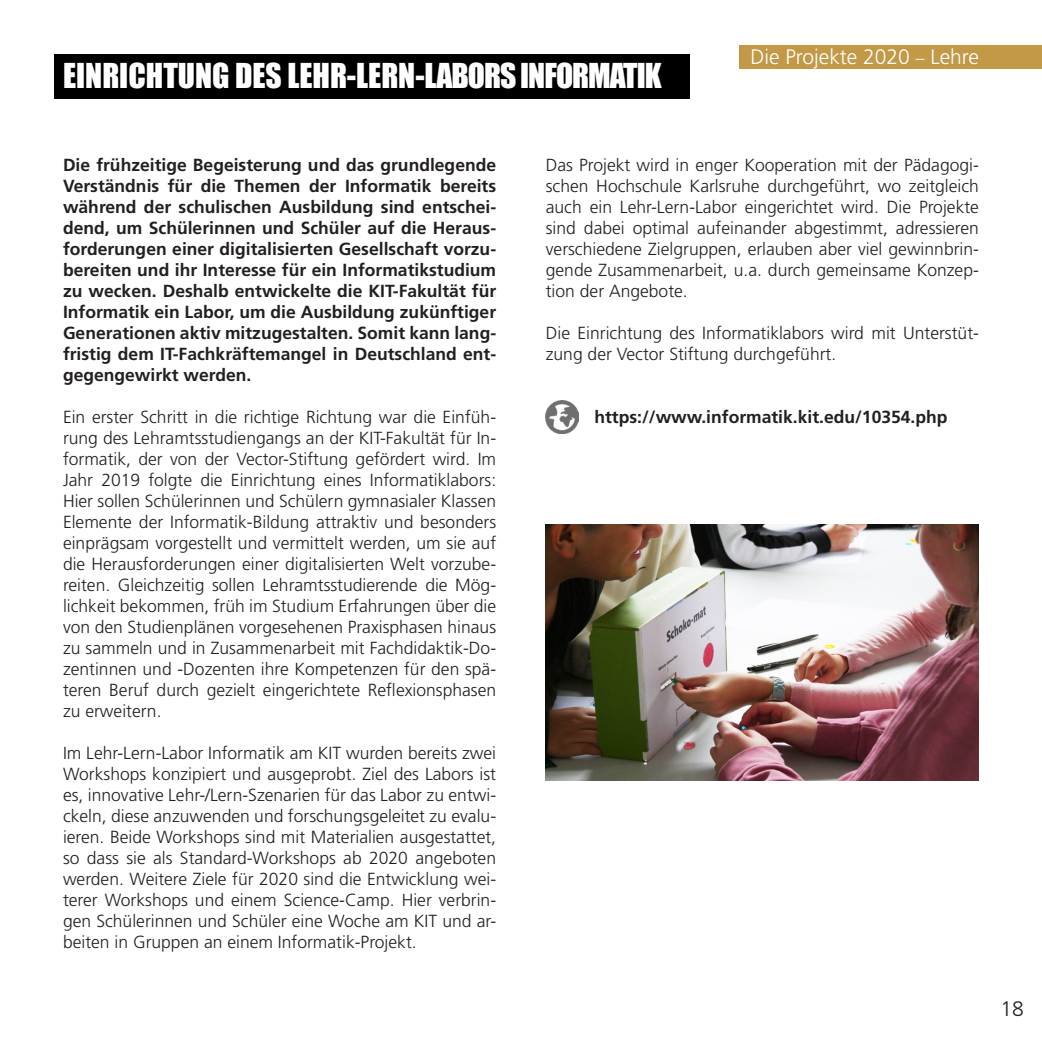
<style>
.page{position:relative;width:1042px;height:1042px;background:#fff}
.page>*{position:absolute;margin:0;border:0;box-sizing:border-box;transform-origin:0 0}
.t1{font:31.5px "Impact";color:#fff}
.t2{font:300 21px "Frutiger LT Std";color:#fff}
.t3{font:300 21px "Frutiger LT Std";color:#231f20}
.t4{font:300 17.5px/21px "Frutiger LT Std";color:#231f20;text-align:justify}
.t5{font:700 17.5px/21px "Frutiger LT Std";color:#231f20;text-align:justify}
.s1{font-size:17.5px}
</style>
<div class="page">
<div style="left:739px;top:45px;width:303px;height:24px;background:#c29947"></div>
<div style="left:55px;top:55px;width:635px;height:44px;background:#000"></div>
<img style="left:546px;top:400px;width:32px;height:33px">
<img style="left:546px;top:525px;width:433px;height:255px">
<p class="t1" style="left:63px;top:51px;width:600px">EINRICHTUNG DES LEHR-LERN-LABORS INFORMATIK</p>
<p class="t2" style="left:750px;top:44px;width:230px">Die Projekte 2020 <span class="s1">–</span> Lehre</p>
<p class="t5" style="left:63px;top:154px;width:435px">Die frühzeitige Begeisterung und das grundlegende Verständnis für die Themen der Informatik bereits während der schulischen Ausbildung sind entschei&shy;dend, um Schülerinnen und Schüler auf die Heraus&shy;forderungen einer digitalisierten Gesellschaft vorzu&shy;bereiten und ihr Interesse für ein Informatikstudium zu wecken. Deshalb entwickelte die KIT-Fakultät für Informatik ein Labor, um die Ausbildung zukünftiger Generationen aktiv mitzugestalten. Somit kann lang&shy;fristig dem IT-Fachkräftemangel in Deutschland ent&shy;gegengewirkt werden.</p>
<p class="t4" style="left:63px;top:406px;width:435px">Ein erster Schritt in die richtige Richtung war die Einfüh&shy;rung des Lehramtsstudiengangs an der KIT-Fakultät für In&shy;formatik, der von der Vector-Stiftung gefördert wird. Im Jahr 2019 folgte die Einrichtung eines Informatiklabors:<br>Hier sollen Schülerinnen und Schülern gymnasialer Klassen Elemente der Informatik-Bildung attraktiv und besonders einprägsam vorgestellt und vermittelt werden, um sie auf die Herausforderungen einer digitalisierten Welt vorzube&shy;reiten. Gleichzeitig sollen Lehramtsstudierende die Mög&shy;lichkeit bekommen, früh im Studium Erfahrungen über die von den Studienplänen vorgesehenen Praxisphasen hinaus zu sammeln und in Zusammenarbeit mit Fachdidaktik-Do&shy;zentinnen und -Dozenten ihre Kompetenzen für den spä&shy;teren Beruf durch gezielt eingerichtete Reflexionsphasen zu erweitern.</p>
<p class="t4" style="left:63px;top:742px;width:435px">Im Lehr-Lern-Labor Informatik am KIT wurden bereits zwei Workshops konzipiert und ausgeprobt. Ziel des Labors ist es, innovative Lehr-/Lern-Szenarien für das Labor zu entwi&shy;ckeln, diese anzuwenden und forschungsgeleitet zu evalu&shy;ieren. Beide Workshops sind mit Materialien ausgestattet, so dass sie als Standard-Workshops ab 2020 angeboten werden. Weitere Ziele für 2020 sind die Entwicklung wei&shy;terer Workshops und einem Science-Camp. Hier verbrin&shy;gen Schülerinnen und Schüler eine Woche am KIT und ar&shy;beiten in Gruppen an einem Informatik-Projekt.</p>
<p class="t4" style="left:546px;top:154px;width:435px">Das Projekt wird in enger Kooperation mit der Pädagogi&shy;schen Hochschule Karlsruhe durchgeführt, wo zeitgleich auch ein Lehr-Lern-Labor eingerichtet wird. Die Projekte sind dabei optimal aufeinander abgestimmt, adressieren verschiedene Zielgruppen, erlauben aber viel gewinnbrin&shy;gende Zusammenarbeit, u.a. durch gemeinsame Konzep&shy;tion der Angebote.</p>
<p class="t4" style="left:546px;top:322px;width:435px">Die Einrichtung des Informatiklabors wird mit Unterstüt&shy;zung der Vector Stiftung durchgeführt.</p>
<p class="t5" style="left:594px;top:406px;width:355px">https://www.informatik.kit.edu/10354.php</p>
<p class="t3" style="left:1000px;top:997px;width:25px">18</p>
</div>
